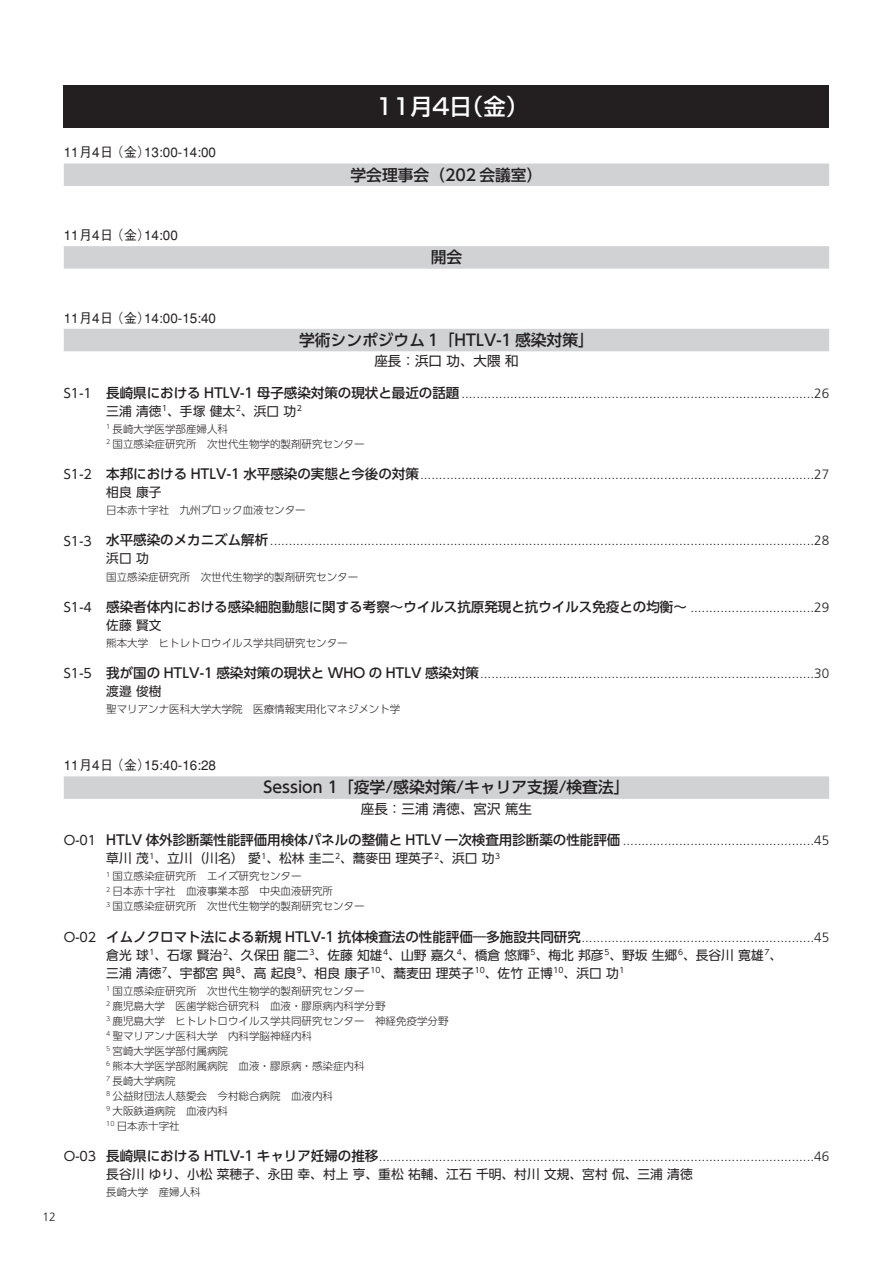
<style>
.page{position:relative;width:893px;height:1263px;background:#fff}
.page>*{position:absolute;margin:0;border:0;box-sizing:border-box;transform-origin:0 0}
.t1{font:500 22.5px "Shin Go Pro";color:#fff}
.t2{font:500 15.75px "UD Shin Go Pro";color:#231f20}
.t3{font:300 13.5px "Frutiger LT Std";color:#231f20}
.t4{font:500 13.5px "UD Shin Go Pro";color:#231f20}
.t5{font:500 13.5px "Gothic BBB";color:#231f20}
.t6{font:13.5px "Shin Go Pro";color:#231f20}
.t7{font:12.75px/18px "UD Shin Go Pr 6 N";color:#231f20}
.t8{font:12.75px "UD Shin Go Pro";color:#231f20}
.t9{font:300 12px "Frutiger LT Std";color:#231f20}
.t10{font:300 10.5px/15px "UD Shin Go Pro";color:#231f20}
.s1{font-family:"UD Shin Go Pro";font-weight:500}
.s2{font-family:"Frutiger LT Std";font-weight:300}
</style>
<div class="page">
<div style="left:64px;top:164px;width:765px;height:22px;background:#d1d2d4"></div>
<div style="left:64px;top:246px;width:765px;height:23px;background:#d1d2d4"></div>
<div style="left:64px;top:329px;width:765px;height:22px;background:#d1d2d4"></div>
<div style="left:64px;top:776px;width:765px;height:23px;background:#d1d2d4"></div>
<div style="left:64px;top:85px;width:765px;height:43px;background:#231f20"></div>
<p class="t5" style="left:64px;top:147px;width:154px">11月4日 （金）13:00-14:00</p>
<p class="t5" style="left:64px;top:230px;width:116px">11月4日 （金）14:00</p>
<p class="t1" style="left:376px;top:98px;width:154px">11月4日（金）</p>
<p class="t2" style="left:351px;top:169px;width:193px">学会理事会（202 会議室）</p>
<p class="t2" style="left:431px;top:251px;width:33px">開会</p>
<p class="t5" style="left:64px;top:313px;width:154px">11月4日 （金）14:00-15:40</p>
<p class="t2" style="left:299px;top:334px;width:296px">学術シンポジウム 1「HTLV-1 感染対策」</p>
<p class="t6" style="left:374px;top:356px;width:145px">座長：浜口 功、大隈 和</p>
<p class="t8" style="left:64px;top:388px;width:30px">S1-1</p>
<p class="t3" style="left:106px;top:385px;width:724px"><span class="s1">長崎県における HTLV-1 母子感染対策の現状と最近の話題</span>..............................................................................................26</p>
<p class="t7" style="left:106px;top:404px;width:197px">三浦 清徳<sup>1</sup>、手塚 健太<sup>2</sup>、浜口 功<sup>2</sup></p>
<p class="t10" style="left:106px;top:423px;width:260px"><sup>1</sup> 長崎大学医学部産婦人科<br><sup>2</sup> 国立感染症研究所　次世代生物学的製剤研究センター</p>
<p class="t8" style="left:64px;top:470px;width:30px">S1-2</p>
<p class="t3" style="left:106px;top:466px;width:724px"><span class="s1">本邦における HTLV-1 水平感染の実態と今後の対策</span>.........................................................................................................27</p>
<p class="t7" style="left:106px;top:485px;width:57px">相良 康子</p>
<p class="t10" style="left:106px;top:504px;width:201px">日本赤十字社　九州ブロック血液センター</p>
<p class="t8" style="left:64px;top:536px;width:30px">S1-3</p>
<p class="t3" style="left:106px;top:533px;width:724px"><span class="s1">水平感染のメカニズム解析</span>.................................................................................................................................................28</p>
<p class="t7" style="left:106px;top:551px;width:44px">浜口 功</p>
<p class="t10" style="left:106px;top:570px;width:254px">国立感染症研究所　次世代生物学的製剤研究センター</p>
<p class="t8" style="left:64px;top:602px;width:30px">S1-4</p>
<p class="t4" style="left:106px;top:602px;width:724px">感染者体内における感染細胞動態に関する考察～ウイルス抗原発現と抗ウイルス免疫との均衡～ <span class="s2">.................................29</span></p>
<p class="t7" style="left:106px;top:618px;width:57px">佐藤 賢文</p>
<p class="t10" style="left:106px;top:637px;width:243px">熊本大学　ヒトレトロウイルス学共同研究センター</p>
<p class="t8" style="left:64px;top:669px;width:30px">S1-5</p>
<p class="t3" style="left:106px;top:666px;width:724px"><span class="s1">我が国の HTLV-1 感染対策の現状と WHO の HTLV 感染対策</span>.........................................................................................30</p>
<p class="t7" style="left:106px;top:684px;width:57px">渡邉 俊樹</p>
<p class="t10" style="left:106px;top:703px;width:295px">聖マリアンナ医科大学大学院　医療情報実用化マネジメント学</p>
<p class="t9" style="left:43px;top:1210px;width:15px">12</p>
<p class="t5" style="left:64px;top:760px;width:154px">11月4日 （金）15:40-16:28</p>
<p class="t2" style="left:263px;top:782px;width:368px">Session 1「疫学/感染対策/キャリア支援/検査法」</p>
<p class="t6" style="left:361px;top:804px;width:172px">座長：三浦 清徳、宮沢 篤生</p>
<p class="t8" style="left:64px;top:836px;width:34px">O-01</p>
<p class="t3" style="left:106px;top:833px;width:724px"><span class="s1">HTLV 体外診断薬性能評価用検体パネルの整備と HTLV 一次検査用診断薬の性能評価</span> ...................................................45</p>
<p class="t7" style="left:106px;top:851px;width:395px">草川 茂<sup>1</sup>、立川（川名） 愛<sup>1</sup>、松林 圭二<sup>2</sup>、蕎麥田 理英子<sup>2</sup>、浜口 功<sup>3</sup></p>
<p class="t10" style="left:106px;top:870px;width:260px"><sup>1</sup> 国立感染症研究所　エイズ研究センター<br><sup>2</sup> 日本赤十字社　血液事業本部　中央血液研究所<br><sup>3</sup> 国立感染症研究所　次世代生物学的製剤研究センター</p>
<p class="t8" style="left:64px;top:932px;width:34px">O-02</p>
<p class="t3" style="left:106px;top:929px;width:724px"><span class="s1">イムノクロマト法による新規 HTLV-1 抗体検査法の性能評価―多施設共同研究</span>..............................................................45</p>
<p class="t7" style="left:106px;top:947px;width:677px">倉光 球<sup>1</sup>、石塚 賢治<sup>2</sup>、久保田 龍二<sup>3</sup>、佐藤 知雄<sup>4</sup>、山野 嘉久<sup>4</sup>、橋倉 悠輝<sup>5</sup>、梅北 邦彦<sup>5</sup>、野坂 生郷<sup>6</sup>、長谷川 寛雄<sup>7</sup>、三浦 清徳<sup>7</sup>、宇都宮 與<sup>8</sup>、高 起良<sup>9</sup>、相良 康子<sup>10</sup>、蕎麦田 理英子<sup>10</sup>、佐竹 正博<sup>10</sup>、浜口 功<sup>1</sup></p>
<p class="t10" style="left:106px;top:985px;width:344px"><sup>1</sup> 国立感染症研究所　次世代生物学的製剤研究センター<br><sup>2</sup> 鹿児島大学　医歯学総合研究科　血液・膠原病内科学分野<br><sup>3</sup> 鹿児島大学　ヒトレトロウイルス学共同研究センター　神経免疫学分野<br><sup>4</sup> 聖マリアンナ医科大学　内科学脳神経内科<br><sup>5</sup> 宮崎大学医学部付属病院<br><sup>6</sup> 熊本大学医学部附属病院　血液・膠原病・感染症内科<br><sup>7</sup> 長崎大学病院<br><sup>8</sup> 公益財団法人慈愛会　今村総合病院　血液内科<br><sup>9</sup> 大阪鉄道病院　血液内科<br><sup>10</sup> 日本赤十字社</p>
<p class="t8" style="left:64px;top:1152px;width:34px">O-03</p>
<p class="t3" style="left:106px;top:1148px;width:724px"><span class="s1">長崎県における HTLV-1 キャリア妊婦の推移</span>....................................................................................................................46</p>
<p class="t7" style="left:106px;top:1167px;width:588px">長谷川 ゆり、小松 菜穂子、永田 幸、村上 亨、重松 祐輔、江石 千明、村川 文規、宮村 侃、三浦 清徳</p>
<p class="t10" style="left:106px;top:1186px;width:96px">長崎大学　産婦人科</p>
</div>
